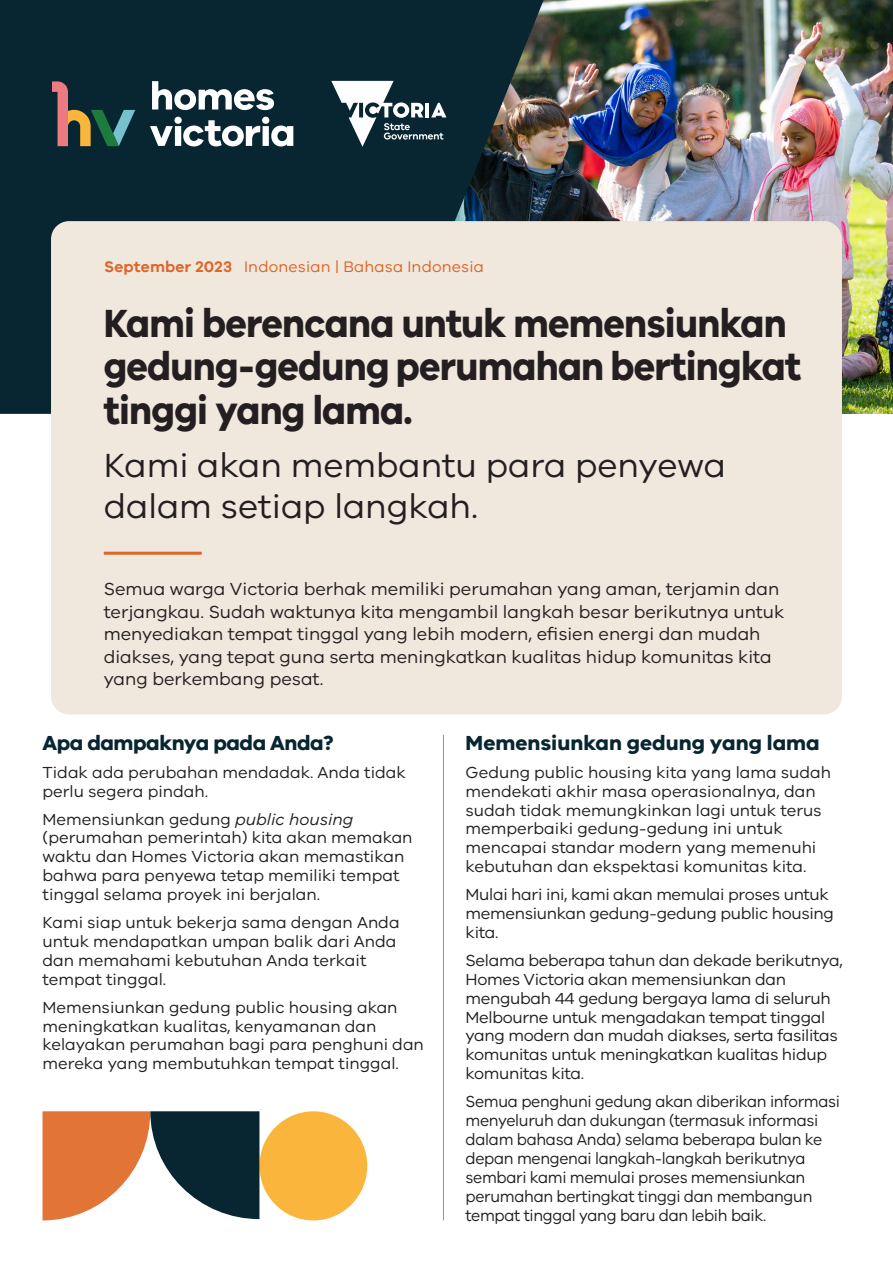
<style>
.page{position:relative;width:893px;height:1263px;background:#fff}
.page>*{position:absolute;margin:0;border:0;box-sizing:border-box;transform-origin:0 0}
.t1{font:700 40.5px/43.5px "VIC";letter-spacing:-.02em;color:#231f20;scale:.92 1}
.t2{font:34.5px/40.5px "VIC";color:#231f20}
.t3{font:700 21px "VIC";color:#072631}
.t4{font:700 21px "VIC";letter-spacing:-.02em;color:#072631}
.Subtitle{font:18px/22.5px "VIC";color:#231f20}
.t5{font:16.5px/18.9px "VIC";letter-spacing:-.015em;color:#231f20}
.t6{font:16.5px/18.9px "VIC";letter-spacing:-.015em;color:#231f20;scale:.95 1}
.Body{font:15.75px "VIC";letter-spacing:.015em;color:#de6326}
.s1{font-weight:600}
.s2{font-style:italic}
</style>
<div class="page">
<img style="left:544px;top:0;width:349px;height:414px">
<svg style="left:0;top:0;width:544px;height:414px;background:#0c2832"></svg>
<div style="left:51px;top:221px;width:791px;height:493px;background:#f0e7dd;border-radius:18px"></div>
<hr style="left:104px;top:552px;width:98px;height:3px;background:#de6326">
<svg style="left:152px;top:81px;width:122px;height:29px"></svg>
<svg style="left:150px;top:117px;width:143px;height:29px"></svg>
<svg style="left:331px;top:81px;width:115px;height:66px"></svg>
<svg style="left:52px;top:81px;width:83px;height:65px;background:#424d47"></svg>
<hr style="left:443px;top:735px;width:1px;height:485px;background:#939598">
<div style="left:259px;top:1111px;width:108px;height:109px;background:#fab63c;border-radius:50%"></div>
<svg style="left:43px;top:1111px;width:216px;height:109px"></svg>
<p class="Body" style="left:104px;top:258px;width:381px"><span class="s1">September 2023</span> Indonesian | Bahasa Indonesia</p>
<p class="t1" style="left:104px;top:300px;width:760px">Kami berencana untuk memensiunkan gedung-gedung perumahan bertingkat tinggi yang lama.</p>
<p class="t2" style="left:104px;top:444px;width:624px">Kami akan membantu para penyewa dalam setiap langkah.</p>
<p class="Subtitle" style="left:104px;top:578px;width:682px">Semua warga Victoria berhak memiliki perumahan yang aman, terjamin dan terjangkau. Sudah waktunya kita mengambil langkah besar berikutnya untuk menyediakan tempat tinggal yang lebih modern, efisien energi dan mudah diakses, yang tepat guna serta meningkatkan kualitas hidup komunitas kita yang berkembang pesat.</p>
<h2 class="t4" style="left:43px;top:730px;width:293px">Apa dampaknya pada Anda?</h2>
<p class="t5" style="left:43px;top:762px;width:365px">Tidak ada perubahan mendadak. Anda tidak perlu segera pindah.</p>
<p class="t5" style="left:43px;top:809px;width:372px">Memensiunkan gedung <span class="s2">public housing </span>(perumahan pemerintah) kita akan memakan waktu dan Homes Victoria akan memastikan bahwa para penyewa tetap memiliki tempat tinggal selama proyek ini berjalan.</p>
<p class="t5" style="left:43px;top:912px;width:359px">Kami siap untuk bekerja sama dengan Anda untuk mendapatkan umpan balik dari Anda dan memahami kebutuhan Anda terkait tempat tinggal.</p>
<p class="t5" style="left:43px;top:997px;width:383px">Memensiunkan gedung public housing akan meningkatkan kualitas, kenyamanan dan kelayakan perumahan bagi para penghuni dan mereka yang membutuhkan tempat tinggal.</p>
<h2 class="t3" style="left:466px;top:730px;width:356px">Memensiunkan gedung yang lama</h2>
<p class="t5" style="left:466px;top:762px;width:367px">Gedung public housing kita yang lama sudah mendekati akhir masa operasionalnya, dan sudah tidak memungkinkan lagi untuk terus memperbaiki gedung-gedung ini untuk mencapai standar modern yang memenuhi kebutuhan dan ekspektasi komunitas kita.</p>
<p class="t5" style="left:466px;top:885px;width:370px">Mulai hari ini, kami akan memulai proses untuk memensiunkan gedung-gedung public housing kita.</p>
<p class="t5" style="left:466px;top:950px;width:379px">Selama beberapa tahun dan dekade berikutnya, Homes Victoria akan memensiunkan dan mengubah 44 gedung bergaya lama di seluruh Melbourne untuk mengadakan tempat tinggal yang modern dan mudah diakses, serta fasilitas komunitas untuk meningkatkan kualitas hidup komunitas kita.</p>
<p class="t6" style="left:466px;top:1092px;width:396px">Semua penghuni gedung akan diberikan informasi menyeluruh dan dukungan (termasuk informasi dalam bahasa Anda) selama beberapa bulan ke depan mengenai langkah-langkah berikutnya sembari kami memulai proses memensiunkan perumahan bertingkat tinggi dan membangun tempat tinggal yang baru dan lebih baik.</p>
</div>
